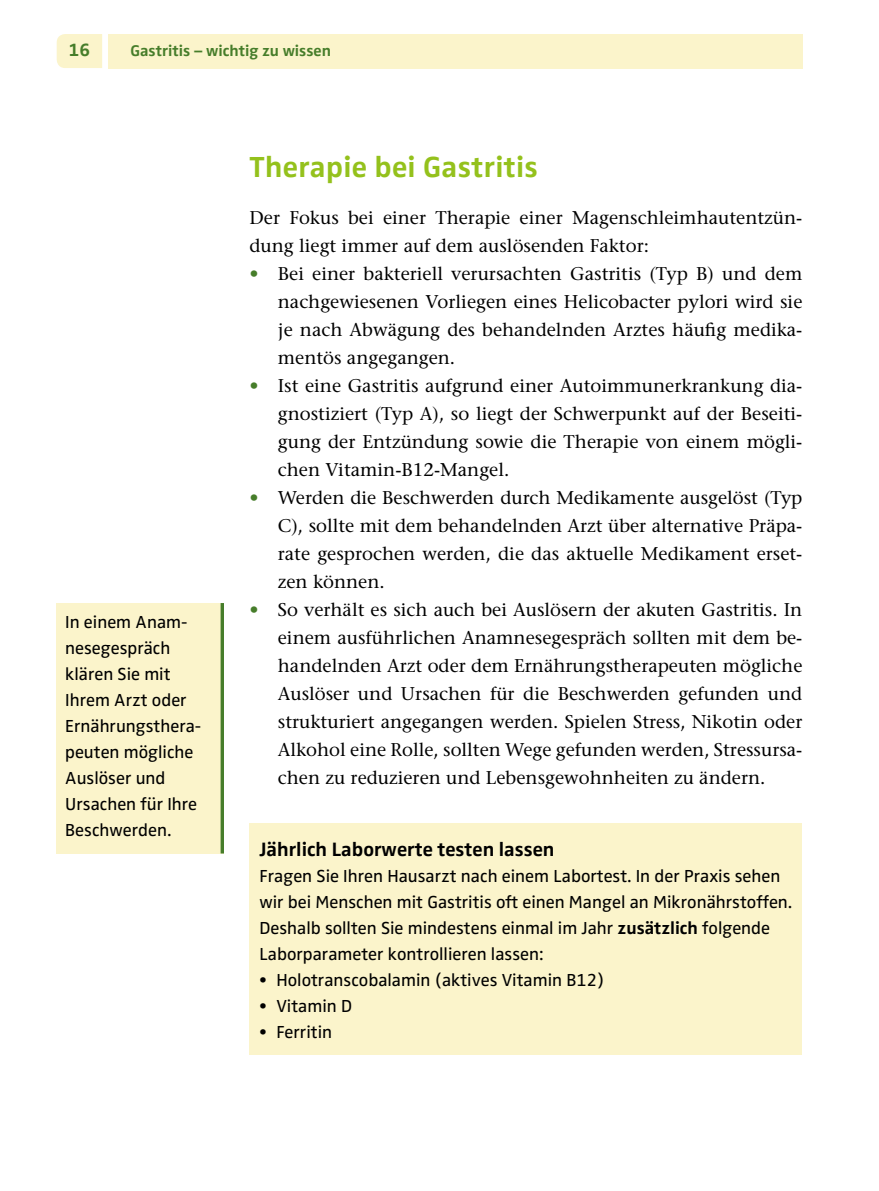
<style>
.page{position:relative;width:879px;height:1191px;background:#fff}
.page>*{position:absolute;margin:0;border:0;box-sizing:border-box;transform-origin:0 0}
.t1{font:700 30px "Zwo Pro";letter-spacing:.01em;color:#94c11c}
.t2{font:700 20px "Zwo Pro";color:#000}
.t3{font:18.4px/28px "Stone Serif";color:#000;text-align:justify}
.t4{font:700 18.4px "Zwo Pro";color:#467d2a}
.t5{font:18px/26px "Zwo Pro";color:#000}
.t6{font:700 16px "Zwo Pro";color:#467d2a}
.s1{color:#467d2a}
.s2{font-weight:700}
</style>
<div class="page">
<div style="left:57px;top:34px;width:45px;height:34px;background:#fbf4cb"></div>
<div style="left:108px;top:34px;width:694px;height:34px;background:#fbf4cb"></div>
<div style="left:249px;top:823px;width:553px;height:232px;background:#fbf4cb"></div>
<div style="left:57px;top:603px;width:167px;height:250px;background:#fbf4cb"></div>
<hr style="left:221px;top:603px;width:3px;height:250px;background:#467d2a">
<p class="t4" style="left:69px;top:39px;width:23px">16</p>
<p class="t6" style="left:130px;top:41px;width:202px">Gastritis – wichtig zu wissen</p>
<p class="t5" style="left:65px;top:610px;width:138px">In einem Anam&shy;nesegespräch klären Sie mit<br>Ihrem Arzt oder<br>Ernährungsthera&shy;peuten mögliche<br>Auslöser und<br>Ursachen für Ihre<br>Beschwerden.</p>
<h1 class="t1" style="left:249px;top:149px;width:290px">Therapie bei Gastritis</h1>
<p class="t3" style="left:249px;top:204px;width:554px">Der Fokus bei einer Therapie einer Magenschleimhautentzün&shy;dung liegt immer auf dem auslösenden Faktor:</p>
<p class="t3" style="left:278px;top:260px;width:526px;text-indent:-28px"><span class="s1">•</span> Bei einer bakteriell verursachten Gastritis (Typ B) und dem nachgewiesenen Vorliegen eines Helicobacter pylori wird sie je nach Abwägung des behandelnden Arztes häufig medika&shy;mentös angegangen.</p>
<p class="t3" style="left:278px;top:372px;width:526px;text-indent:-28px"><span class="s1">•</span> Ist eine Gastritis aufgrund einer Autoimmunerkrankung dia&shy;gnostiziert (Typ A), so liegt der Schwerpunkt auf der Beseiti&shy;gung der Entzündung sowie die Therapie von einem mögli&shy;chen Vitamin-B12-Mangel.</p>
<p class="t3" style="left:278px;top:484px;width:526px;text-indent:-28px"><span class="s1">•</span> Werden die Beschwerden durch Medikamente ausgelöst (Typ C), sollte mit dem behandelnden Arzt über alternative Präpa&shy;rate gesprochen werden, die das aktuelle Medikament erset&shy;zen können.</p>
<p class="t3" style="left:278px;top:596px;width:526px;text-indent:-28px"><span class="s1">•</span> So verhält es sich auch bei Auslösern der akuten Gastritis. In einem ausführlichen Anamnesegespräch sollten mit dem be&shy;handelnden Arzt oder dem Ernährungstherapeuten mögliche Auslöser und Ursachen für die Beschwerden gefunden und strukturiert angegangen werden. Spielen Stress, Nikotin oder Alkohol eine Rolle, sollten Wege gefunden werden, Stressursa&shy;chen zu reduzieren und Lebensgewohnheiten zu ändern.</p>
<p class="t2" style="left:259px;top:838px;width:297px">Jährlich Laborwerte testen lassen</p>
<p class="t5" style="left:259px;top:863px;width:534px">Fragen Sie Ihren Hausarzt nach einem Labortest. In der Praxis sehen wir bei Menschen mit Gastritis oft einen Mangel an Mikronährstoffen.<br>Deshalb sollten Sie mindestens einmal im Jahr <span class="s2">zusätzlich</span> folgende Laborparameter kontrollieren lassen:</p>
<p class="t5" style="left:259px;top:967px;width:346px"><span class="s2">•</span> Holotranscobalamin (aktives Vitamin B12)</p>
<p class="t5" style="left:259px;top:993px;width:94px"><span class="s2">•</span> Vitamin D</p>
<p class="t5" style="left:259px;top:1019px;width:74px"><span class="s2">•</span> Ferritin</p>
</div>
